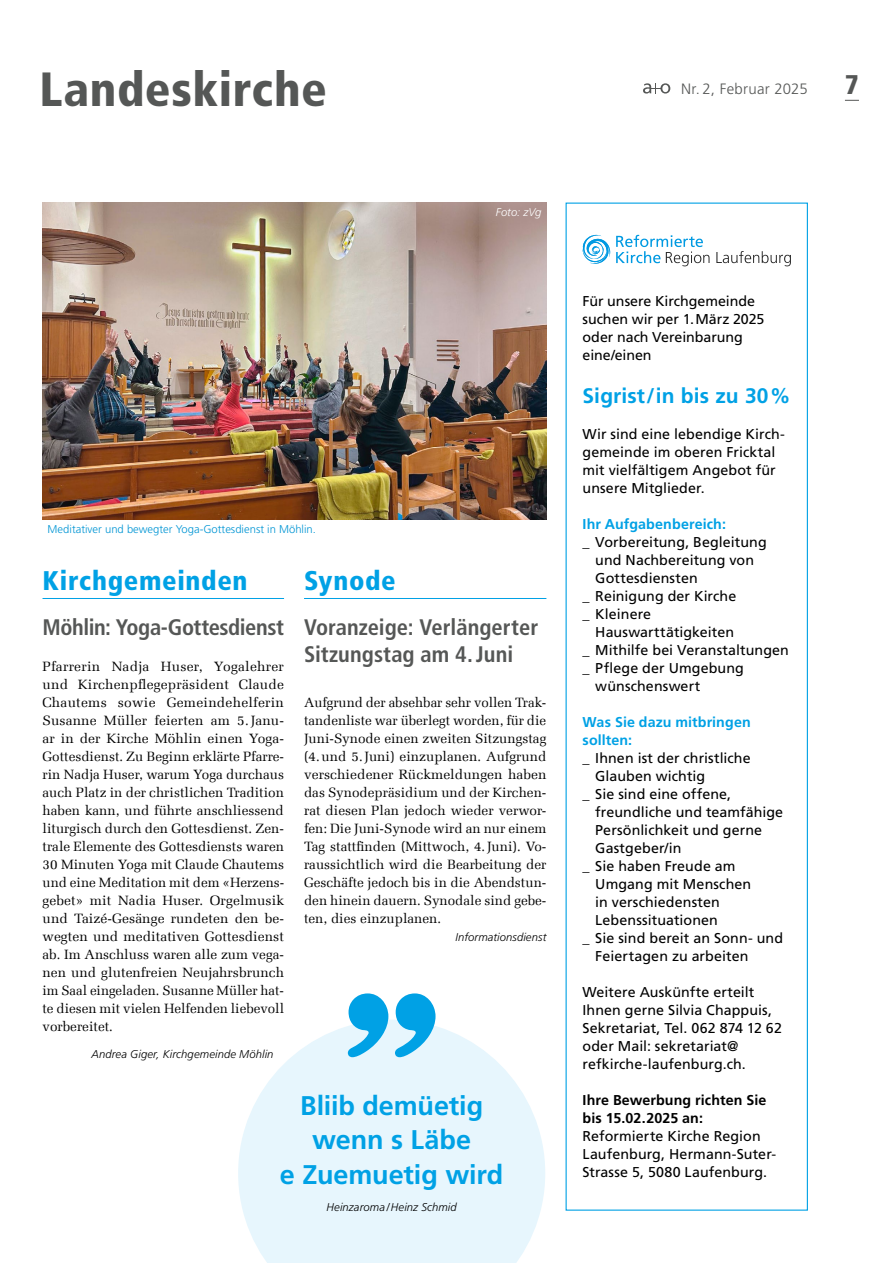
<style>
.page{position:relative;width:893px;height:1263px;background:#fff}
.page>*{position:absolute;margin:0;border:0;box-sizing:border-box;transform-origin:0 0}
.Rubrik__gross{font:900 condensed 48px "Frutiger LT Pro";letter-spacing:.01em;color:#555756}
.IH__Einschub{font:700 27px "Frutiger LT Pro";letter-spacing:-.005em;color:#00a1e5}
.IH__Titel_h1{font:900 condensed 27px "Frutiger LT Pro";letter-spacing:.025em;color:#00a1e5}
.t1{font:900 condensed 27px "Frutiger LT Pro";color:#555756}
.IH__Titel_h2{font:700 condensed 22.5px/27px "Frutiger LT Pro";letter-spacing:-.005em;color:#555756}
.t2{font:700 21px "Frutiger LT Pro";letter-spacing:.005em;color:#00a1e5}
.t3{font:300 15px "Frutiger LT Pro";letter-spacing:.015em;color:#555756}
.t4{font:14.25px/18px "Frutiger LT Pro";letter-spacing:.005em;color:#000}
.t5{font:700 14.25px "Frutiger LT Pro";letter-spacing:.005em;color:#00a1e5}
.IH__Lauftext{font:13.5px/18px "Melior Com";color:#000;text-align:justify}
.IH__Autorenzeile{font:italic 300 11.25px "Frutiger LT Pro";letter-spacing:.01em;color:#000}
.Bild__Legende__L{font:300 11.25px "Frutiger LT Pro";color:#0095d4}
.Bild__Credits{font:italic 300 11.25px "Frutiger LT Pro";letter-spacing:.005em;color:#fff}
.s1{font-weight:700}
</style>
<div class="page">
<img style="left:43px;top:203px;width:503px;height:316px">
<svg style="left:643px;top:83px;width:27px;height:11px"></svg>
<svg style="left:845px;top:100px;width:14px;height:1px"></svg>
<hr style="left:43px;top:598px;width:241px;height:1px;background:#00a1e5">
<hr style="left:304px;top:598px;width:242px;height:1px;background:#00a1e5">
<svg style="left:238px;top:1020px;width:307px;height:243px;fill:#e7f6fd"></svg>
<svg style="left:348px;top:993px;width:40px;height:64px;background:#56c0ed"></svg>
<svg style="left:395px;top:993px;width:40px;height:64px;background:#55c0ed"></svg>
<svg style="left:716px;top:251px;width:75px;height:15px"></svg>
<svg style="left:583px;top:235px;width:126px;height:31px"></svg>
<div style="left:566px;top:203px;width:242px;height:1008px;border:1px solid #00a1e5"></div>
<p class="Rubrik__gross" style="left:39px;top:61px;width:289px">Landeskirche</p>
<p class="t3" style="left:681px;top:80px;width:128px">Nr. 2, Februar 2025</p>
<h2 class="t1" style="left:845px;top:68px;width:16px">7</h2>
<p class="Bild__Legende__L" style="left:48px;top:522px;width:270px">Meditativer und bewegter Yoga-Gottesdienst in Möhlin.</p>
<p class="Bild__Credits" style="left:496px;top:206px;width:47px">Foto: zVg</p>
<p class="IH__Titel_h1" style="left:43px;top:564px;width:207px">Kirchgemeinden</p>
<p class="IH__Titel_h2" style="left:43px;top:613px;width:243px">Möhlin: Yoga-Gottesdienst</p>
<p class="IH__Lauftext" style="left:43px;top:657px;width:243px">Pfarrerin Nadja Huser, Yogalehrer und Kirchenpflegepräsident Claude Chautems sowie Gemeindehelferin Susanne Müller feierten am 5.Janu&shy;ar in der Kirche Möhlin einen Yoga-Gottesdienst. Zu Beginn erklärte Pfarre&shy;rin Nadja Huser, warum Yoga durchaus auch Platz in der christlichen Tradition haben kann, und führte anschliessend liturgisch durch den Gottesdienst. Zen&shy;trale Elemente des Gottesdiensts waren 30 Minuten Yoga mit Claude Chautems und eine Meditation mit dem «Herzens&shy;gebet» mit Nadia Huser. Orgelmusik und Taizé-Gesänge rundeten den be&shy;wegten und meditativen Gottesdienst ab. Im Anschluss waren alle zum vega&shy;nen und glutenfreien Neujahrsbrunch im Saal eingeladen. Susanne Müller hat&shy;te diesen mit vielen Helfenden liebevoll vorbereitet.</p>
<p class="IH__Autorenzeile" style="left:91px;top:1047px;width:184px">Andrea Giger, Kirchgemeinde Möhlin</p>
<p class="IH__Titel_h1" style="left:304px;top:564px;width:93px">Synode</p>
<p class="IH__Titel_h2" style="left:304px;top:613px;width:236px">Voranzeige: Verlängerter<br>Sitzungstag am 4.Juni</p>
<p class="IH__Lauftext" style="left:304px;top:693px;width:244px">Aufgrund der absehbar sehr vollen Trak&shy;tandenliste war überlegt worden, für die Juni-Synode einen zweiten Sitzungstag (4.und 5.Juni) einzuplanen. Aufgrund verschiedener Rückmeldungen haben das Synodepräsidium und der Kirchen&shy;rat diesen Plan jedoch wieder verwor&shy;fen: Die Juni-Synode wird an nur einem Tag stattfinden (Mittwoch, 4.Juni). Vo&shy;raussichtlich wird die Bearbeitung der Geschäfte jedoch bis in die Abendstun&shy;den hinein dauern. Synodale sind gebe&shy;ten, dies einzuplanen.</p>
<p class="IH__Autorenzeile" style="left:456px;top:930px;width:92px">Informationsdienst</p>
<p class="IH__Einschub" style="left:300px;top:1089px;width:185px">Bliib demüetig</p>
<p class="IH__Einschub" style="left:312px;top:1124px;width:160px">wenn s Läbe</p>
<p class="IH__Einschub" style="left:280px;top:1158px;width:225px">e Zuemuetig wird</p>
<p class="IH__Autorenzeile" style="left:327px;top:1200px;width:132px">Heinzaroma/Heinz Schmid</p>
<p class="t4" style="left:583px;top:292px;width:183px">Für unsere Kirchgemeinde suchen wir per 1. März 2025 oder nach Vereinbarung eine/einen</p>
<p class="t2" style="left:583px;top:384px;width:210px">Sigrist / in bis zu 30 %</p>
<p class="t4" style="left:583px;top:426px;width:204px">Wir sind eine lebendige Kirch&shy;gemeinde im oberen Fricktal mit vielfältigem Angebot für unsere Mitglieder.</p>
<p class="t5" style="left:583px;top:516px;width:145px">Ihr Aufgabenbereich:</p>
<p class="t4" style="left:583px;top:534px;width:186px">_ Vorbereitung, Begleitung</p>
<p class="t4" style="left:595px;top:552px;width:160px">und Nachbereitung von</p>
<p class="t4" style="left:595px;top:570px;width:104px">Gottesdiensten</p>
<p class="t4" style="left:583px;top:588px;width:155px">_ Reinigung der Kirche</p>
<p class="t4" style="left:583px;top:605px;width:70px">_ Kleinere</p>
<p class="t4" style="left:595px;top:623px;width:140px">Hauswarttätigkeiten</p>
<p class="t4" style="left:583px;top:641px;width:208px">_ Mithilfe bei Veranstaltungen</p>
<p class="t4" style="left:583px;top:659px;width:163px">_ Pflege der Umgebung</p>
<p class="t4" style="left:595px;top:677px;width:106px">wünschenswert</p>
<p class="t5" style="left:583px;top:714px;width:170px">Was Sie dazu mitbringen</p>
<p class="t5" style="left:583px;top:732px;width:51px">sollten:</p>
<p class="t4" style="left:583px;top:749px;width:170px">_ Ihnen ist der christliche</p>
<p class="t4" style="left:595px;top:767px;width:111px">Glauben wichtig</p>
<p class="t4" style="left:583px;top:785px;width:150px">_ Sie sind eine offene,</p>
<p class="t4" style="left:595px;top:803px;width:189px">freundliche und teamfähige</p>
<p class="t4" style="left:595px;top:821px;width:168px">Persönlichkeit und gerne</p>
<p class="t4" style="left:595px;top:839px;width:88px">Gastgeber/in</p>
<p class="t4" style="left:583px;top:857px;width:154px">_ Sie haben Freude am</p>
<p class="t4" style="left:595px;top:875px;width:157px">Umgang mit Menschen</p>
<p class="t4" style="left:595px;top:893px;width:126px">in verschiedensten</p>
<p class="t4" style="left:595px;top:911px;width:124px">Lebenssituationen</p>
<p class="t4" style="left:583px;top:929px;width:202px">_ Sie sind bereit an Sonn- und</p>
<p class="t4" style="left:595px;top:947px;width:155px">Feiertagen zu arbeiten</p>
<p class="t4" style="left:583px;top:983px;width:201px">Weitere Auskünfte erteilt<br>Ihnen gerne Silvia Chappuis,<br>Sekretariat, Tel. 062 874 12 62 oder Mail: sekretariat@ refkirche-laufenburg.ch.</p>
<p class="t4" style="left:583px;top:1091px;width:195px"><span class="s1">Ihre Bewerbung richten Sie bis 15.02.2025 an:<br></span>Reformierte Kirche Region<br>Laufenburg, Hermann-Suter-<br>Strasse 5, 5080 Laufenburg.</p>
</div>
